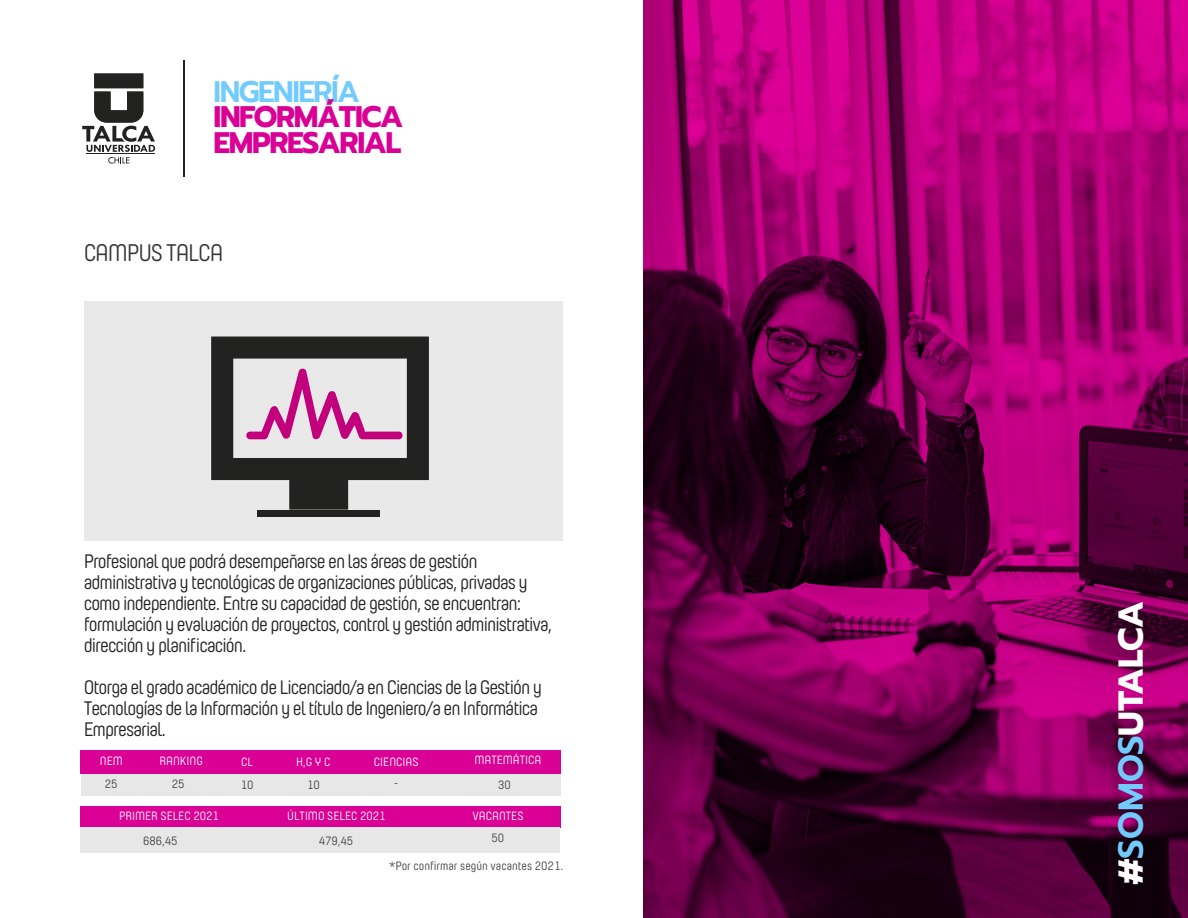
<style>
.page{position:relative;width:1188px;height:918px;background:#fff}
.page>*{position:absolute;margin:0;border:0;box-sizing:border-box;transform-origin:0 0}
.t1{font:700 34.5px "Prompt";letter-spacing:-.025em;color:#fff}
.t2{font:700 29.55px/25.5px "Prompt";letter-spacing:-.05em;color:#db0095}
.t3{font:600 29.55px "Prompt";letter-spacing:-.05em;color:#72cbfd}
.t4{font:24px "Yummo";letter-spacing:-.05em;color:#363636}
.t5{font:19.5px/21px "Yummo";letter-spacing:-.05em;color:#222221}
.t6{font:12.15px "Yummo";color:#3e3e3d}
.t7{font:12px "Yummo";color:#fff}
.t8{font:12px "Yummo";color:#3e3e3d}
.s1{font-weight:600;color:#72cbfd}
</style>
<div class="page">
<div style="left:84px;top:301px;width:479px;height:240px;background:#eae9e9"></div>
<div style="left:80px;top:751px;width:480px;height:23px;background:#db0095"></div>
<div style="left:81px;top:774px;width:479px;height:22px;background:#e7e7e7"></div>
<div style="left:80px;top:806px;width:480px;height:21px;background:#db0095"></div>
<div style="left:80px;top:827px;width:480px;height:25px;background:#e7e7e7"></div>
<hr style="left:183px;top:60px;width:1px;height:117px;background:#222221">
<svg style="left:82px;top:74px;width:73px;height:90px"></svg>
<hr style="left:86px;top:154px;width:69px;height:1px;background:#222221">
<svg style="left:211px;top:337px;width:218px;height:173px"></svg>
<div style="left:258px;top:510px;width:122px;height:6px;background:#222221"></div>
<img style="left:644px;top:0;width:544px;height:918px">
<h2 class="t3" style="left:214px;top:69px;width:148px">INGENIERÍA</h2>
<h2 class="t2" style="left:214px;top:104px;width:191px">INFORMÁTICA<br>EMPRESARIAL</h2>
<p class="t4" style="left:84px;top:235px;width:141px">CAMPUS TALCA</p>
<p class="t5" style="left:84px;top:549px;width:470px">Profesional que podrá desempeñarse en las áreas de gestión administrativa y tecnológicas de organizaciones públicas, privadas y como independiente. Entre su capacidad de gestión, se encuentran: formulación y evaluación de proyectos, control y gestión administrativa, dirección y planificación.</p>
<p class="t5" style="left:84px;top:675px;width:460px">Otorga el grado académico de Licenciado/a en Ciencias de la Gestión y<br>Tecnologías de la Información y el título de Ingeniero/a en Informática<br>Empresarial.</p>
<p class="t7" style="left:100px;top:753px;width:25px">NEM</p>
<p class="t7" style="left:159px;top:753px;width:45px">RANKING</p>
<p class="t7" style="left:241px;top:753px;width:13px">CL</p>
<p class="t7" style="left:296px;top:753px;width:36px">H,G Y C</p>
<p class="t7" style="left:374px;top:753px;width:46px">CIENCIAS</p>
<p class="t7" style="left:474px;top:751px;width:68px">MATEMÁTICA</p>
<p class="t8" style="left:105px;top:776px;width:14px">25</p>
<p class="t8" style="left:172px;top:776px;width:14px">25</p>
<p class="t8" style="left:241px;top:776px;width:14px">10</p>
<p class="t8" style="left:307px;top:776px;width:14px">10</p>
<p class="t8" style="left:394px;top:774px;width:5px">-</p>
<p class="t8" style="left:498px;top:776px;width:14px">30</p>
<p class="t7" style="left:119px;top:808px;width:101px">PRIMER SELEC 2021</p>
<p class="t7" style="left:287px;top:808px;width:100px">ÚLTIMO SELEC 2021</p>
<p class="t7" style="left:473px;top:808px;width:53px">VACANTES</p>
<p class="t8" style="left:143px;top:833px;width:36px">686,45</p>
<p class="t8" style="left:319px;top:833px;width:36px">479,45</p>
<p class="t8" style="left:491px;top:830px;width:14px">50</p>
<p class="t6" style="left:389px;top:857px;width:176px">*Por confirmar según vacantes 2021.</p>
<h1 class="t1" style="left:1105px;top:885px;width:286px;rotate:-90deg">#<span class="s1">SOMOS</span>UTALCA</h1>
</div>
